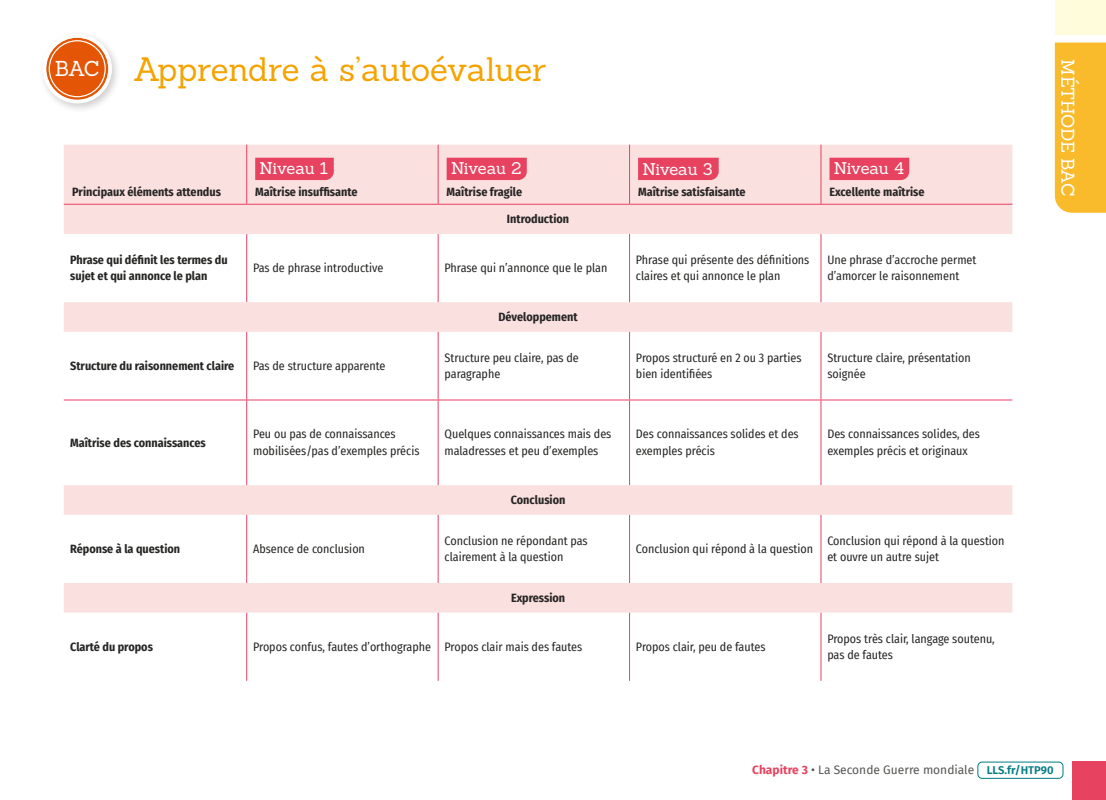
<style>
.page{position:relative;width:1106px;height:800px;background:#fff}
.page>*{position:absolute;margin:0;border:0;box-sizing:border-box;transform-origin:0 0}
.t1{font:33px "Sanchez";letter-spacing:-.01em;color:#f5a300}
.t2{font:18px "Sanchez";letter-spacing:-.035em;color:#fff}
.t3{font:16.5px "Sanchez";letter-spacing:-.02em;color:#fff}
.t4{font:12px/16.5px "Fira Sans Condensed";color:#262625}
.t5{font:700 12px/16.5px "Fira Sans Condensed";color:#262625}
.t6{font:12px "Fira Sans";color:#555554}
.s1{font-size:21px;color:#fff}
.s2{font-weight:700;color:#e74360}
.s3{font-weight:600;font-size:11.25px;color:#007c83}
</style>
<div class="page">
<div style="left:1054px;top:0;width:52px;height:35px;background:#fffcdb"></div>
<div style="left:1054px;top:43px;width:52px;height:170px;background:#f9ba2c"></div>
<div style="left:38px;top:29px;width:84px;height:84px;background:#000;opacity:.2"></div>
<div style="left:46px;top:38px;width:62px;height:62px;background:#e45505;border-radius:50%"></div>
<div style="left:43px;top:34px;width:69px;height:69px;border:4px solid #fff;border-radius:50%"></div>
<div style="left:49px;top:40px;width:57px;height:57px;border:1px solid #fff;border-radius:50%"></div>
<div style="left:64px;top:145px;width:948px;height:89px;background:#fbe0e0"></div>
<svg style="left:64px;top:234px;width:948px;height:446px"></svg>
<hr style="left:246px;top:145px;width:1px;height:59px;background:#e74360">
<hr style="left:438px;top:145px;width:1px;height:59px;background:#e74360">
<hr style="left:629px;top:145px;width:1px;height:59px;background:#e74360">
<hr style="left:820px;top:145px;width:1px;height:59px;background:#e74360">
<hr style="left:64px;top:204px;width:183px;height:1px;background:#e74360">
<hr style="left:247px;top:204px;width:191px;height:1px;background:#e74360">
<hr style="left:438px;top:204px;width:191px;height:1px;background:#e74360">
<hr style="left:629px;top:204px;width:192px;height:1px;background:#e74360">
<hr style="left:821px;top:204px;width:191px;height:1px;background:#e74360">
<hr style="left:246px;top:332px;width:1px;height:67px;background:#e74360">
<hr style="left:438px;top:332px;width:1px;height:67px;background:#e74360">
<hr style="left:629px;top:332px;width:1px;height:67px;background:#e74360">
<hr style="left:820px;top:332px;width:1px;height:67px;background:#e74360">
<hr style="left:64px;top:399px;width:183px;height:1px;background:#e74360">
<hr style="left:247px;top:399px;width:191px;height:1px;background:#e74360">
<hr style="left:246px;top:400px;width:1px;height:85px;background:#e74360">
<hr style="left:438px;top:399px;width:191px;height:1px;background:#e74360">
<hr style="left:438px;top:400px;width:1px;height:85px;background:#e74360">
<hr style="left:629px;top:399px;width:192px;height:1px;background:#e74360">
<hr style="left:629px;top:400px;width:1px;height:85px;background:#e74360">
<hr style="left:821px;top:399px;width:191px;height:1px;background:#e74360">
<hr style="left:820px;top:400px;width:1px;height:85px;background:#e74360">
<hr style="left:246px;top:234px;width:1px;height:68px;background:#e74360">
<hr style="left:438px;top:234px;width:1px;height:68px;background:#e74360">
<hr style="left:629px;top:234px;width:1px;height:68px;background:#e74360">
<hr style="left:820px;top:234px;width:1px;height:68px;background:#e74360">
<hr style="left:246px;top:514px;width:1px;height:69px;background:#e74360">
<hr style="left:438px;top:514px;width:1px;height:69px;background:#e74360">
<hr style="left:629px;top:514px;width:1px;height:69px;background:#e74360">
<hr style="left:820px;top:514px;width:1px;height:69px;background:#e74360">
<hr style="left:246px;top:612px;width:1px;height:68px;background:#e74360">
<hr style="left:438px;top:612px;width:1px;height:68px;background:#e74360">
<hr style="left:629px;top:612px;width:1px;height:68px;background:#e74360">
<hr style="left:820px;top:612px;width:1px;height:68px;background:#e74360">
<div style="left:255px;top:158px;width:79px;height:22px;background:#e74360"></div>
<div style="left:446px;top:158px;width:81px;height:22px;background:#e74360"></div>
<div style="left:638px;top:158px;width:80px;height:22px;background:#e74360"></div>
<div style="left:829px;top:158px;width:80px;height:22px;background:#e74360"></div>
<div style="left:1071px;top:761px;width:35px;height:38px;background:#e74360"></div>
<div style="left:977px;top:761px;width:86px;height:17px;border:1px solid #007c83;border-radius:4px"></div>
<h1 class="t1" style="left:55px;top:48px;width:492px"><span class="s1">BAC</span> Apprendre à s’autoévaluer</h1>
<p class="t5" style="left:72px;top:183px;width:150px">Principaux éléments attendus</p>
<h3 class="t3" style="left:260px;top:158px;width:70px">Niveau 1</h3>
<p class="t5" style="left:255px;top:182px;width:104px">Maîtrise insuffisante</p>
<h3 class="t3" style="left:451px;top:158px;width:72px">Niveau 2</h3>
<p class="t5" style="left:446px;top:183px;width:77px">Maîtrise fragile</p>
<p class="t5" style="left:507px;top:211px;width:64px">Introduction</p>
<h3 class="t3" style="left:642px;top:158px;width:72px">Niveau 3</h3>
<p class="t5" style="left:638px;top:183px;width:109px">Maîtrise satisfaisante</p>
<h3 class="t3" style="left:833px;top:157px;width:72px">Niveau 4</h3>
<p class="t5" style="left:829px;top:183px;width:96px">Excellente maîtrise</p>
<p class="t5" style="left:70px;top:251px;width:159px">Phrase qui définit les termes du sujet et qui annonce le plan</p>
<p class="t4" style="left:253px;top:260px;width:132px">Pas de phrase introductive</p>
<p class="t4" style="left:444px;top:260px;width:164px">Phrase qui n’annonce que le plan</p>
<p class="t4" style="left:636px;top:251px;width:175px">Phrase qui présente des définitions claires et qui annonce le plan</p>
<p class="t4" style="left:827px;top:251px;width:151px">Une phrase d’accroche permet d’amorcer le raisonnement</p>
<p class="t5" style="left:498px;top:308px;width:81px">Développement</p>
<p class="t5" style="left:70px;top:357px;width:166px">Structure du raisonnement claire</p>
<p class="t4" style="left:253px;top:357px;width:134px">Pas de structure apparente</p>
<p class="t4" style="left:444px;top:349px;width:136px">Structure peu claire, pas de paragraphe</p>
<p class="t4" style="left:636px;top:349px;width:167px">Propos structuré en 2 ou 3 parties bien identifiées</p>
<p class="t4" style="left:827px;top:349px;width:145px">Structure claire, présentation soignée</p>
<p class="t5" style="left:70px;top:434px;width:137px">Maîtrise des connaissances</p>
<p class="t4" style="left:253px;top:426px;width:168px">Peu ou pas de connaissances mobilisées/pas d’exemples précis</p>
<p class="t4" style="left:444px;top:426px;width:168px">Quelques connaissances mais des maladresses et peu d’exemples</p>
<p class="t4" style="left:636px;top:426px;width:164px">Des connaissances solides et des exemples précis</p>
<p class="t4" style="left:827px;top:426px;width:154px">Des connaissances solides, des exemples précis et originaux</p>
<p class="t5" style="left:511px;top:491px;width:56px">Conclusion</p>
<p class="t5" style="left:70px;top:540px;width:111px">Réponse à la question</p>
<p class="t4" style="left:253px;top:540px;width:113px">Absence de conclusion</p>
<p class="t4" style="left:444px;top:532px;width:145px">Conclusion ne répondant pas clairement à la question</p>
<p class="t4" style="left:636px;top:540px;width:179px">Conclusion qui répond à la question</p>
<p class="t4" style="left:827px;top:532px;width:179px">Conclusion qui répond à la question et ouvre un autre sujet</p>
<p class="t5" style="left:511px;top:589px;width:56px">Expression</p>
<p class="t5" style="left:70px;top:638px;width:84px">Clarté du propos</p>
<p class="t4" style="left:253px;top:638px;width:331px">Propos confus, fautes d’orthographe Propos clair mais des fautes</p>
<p class="t4" style="left:636px;top:638px;width:131px">Propos clair, peu de fautes</p>
<p class="t4" style="left:827px;top:630px;width:169px">Propos très clair, langage soutenu, pas de fautes</p>
<h2 class="t2" style="left:1079px;top:59px;width:138px;rotate:90deg">MÉTHODE BAC</h2>
<p class="t6" style="left:752px;top:761px;width:303px"><span class="s2">Chapitre 3</span> • La Seconde Guerre mondiale <span class="s3">LLS.fr/HTP90</span></p>
</div>
